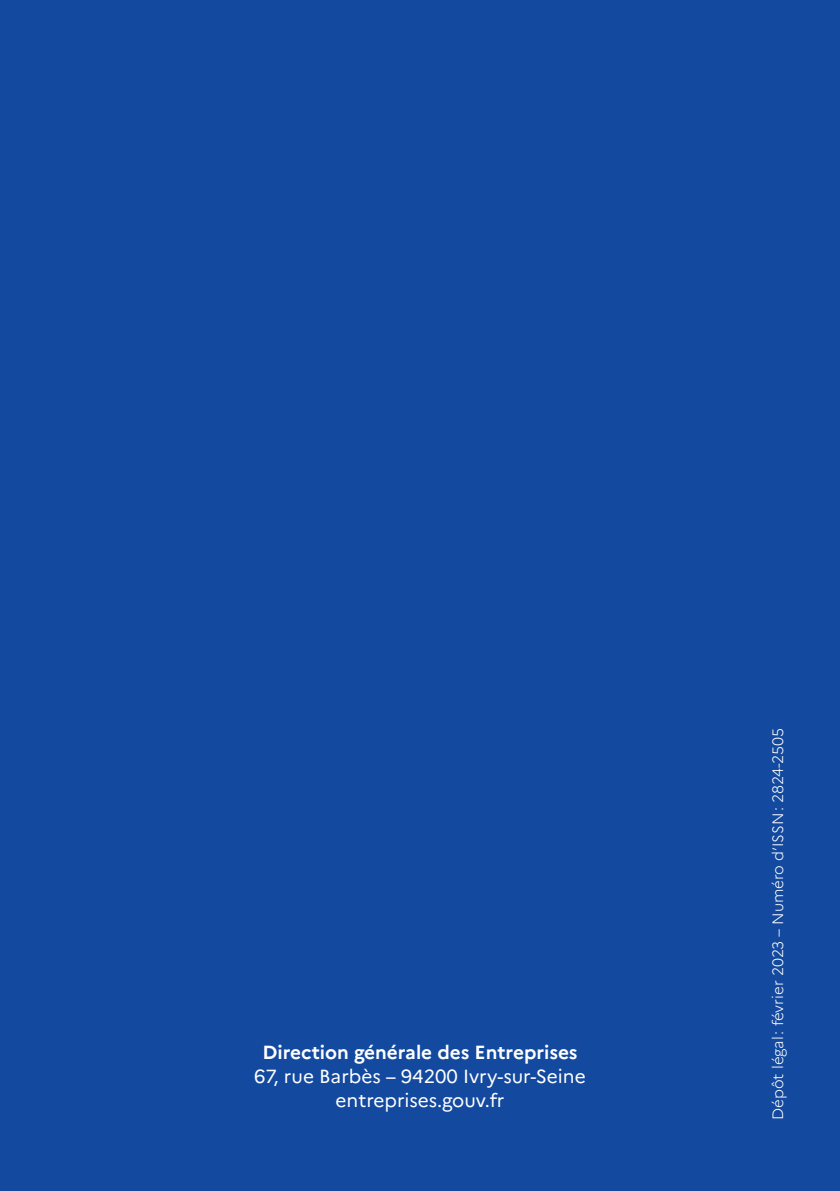
<style>
.page{position:relative;width:840px;height:1191px;background:#fff}
.page>*{position:absolute;margin:0;border:0;box-sizing:border-box;transform-origin:0 0}
._4_e_de_couverture{font:19px "Marianne";color:#fff}
._4_e_de_couverture-2{font:700 19px "Marianne";color:#fff}
.mentions_legales{font:300 15px "Marianne";color:#fff}
</style>
<div class="page">
<div style="left:0;top:0;width:839px;height:1191px;background:#13499f"></div>
<p class="_4_e_de_couverture-2" style="left:262px;top:1040px;width:316px">Direction générale des Entreprises</p>
<p class="_4_e_de_couverture" style="left:254px;top:1064px;width:333px">67, rue Barbès – 94200 Ivry-sur-Seine</p>
<p class="_4_e_de_couverture" style="left:335px;top:1088px;width:170px">entreprises.gouv.fr</p>
<p class="mentions_legales" style="left:768px;top:1120px;width:393px;rotate:-90deg">Dépôt légal: février 2023 – Numéro d’ISSN: 2824-2505</p>
</div>
